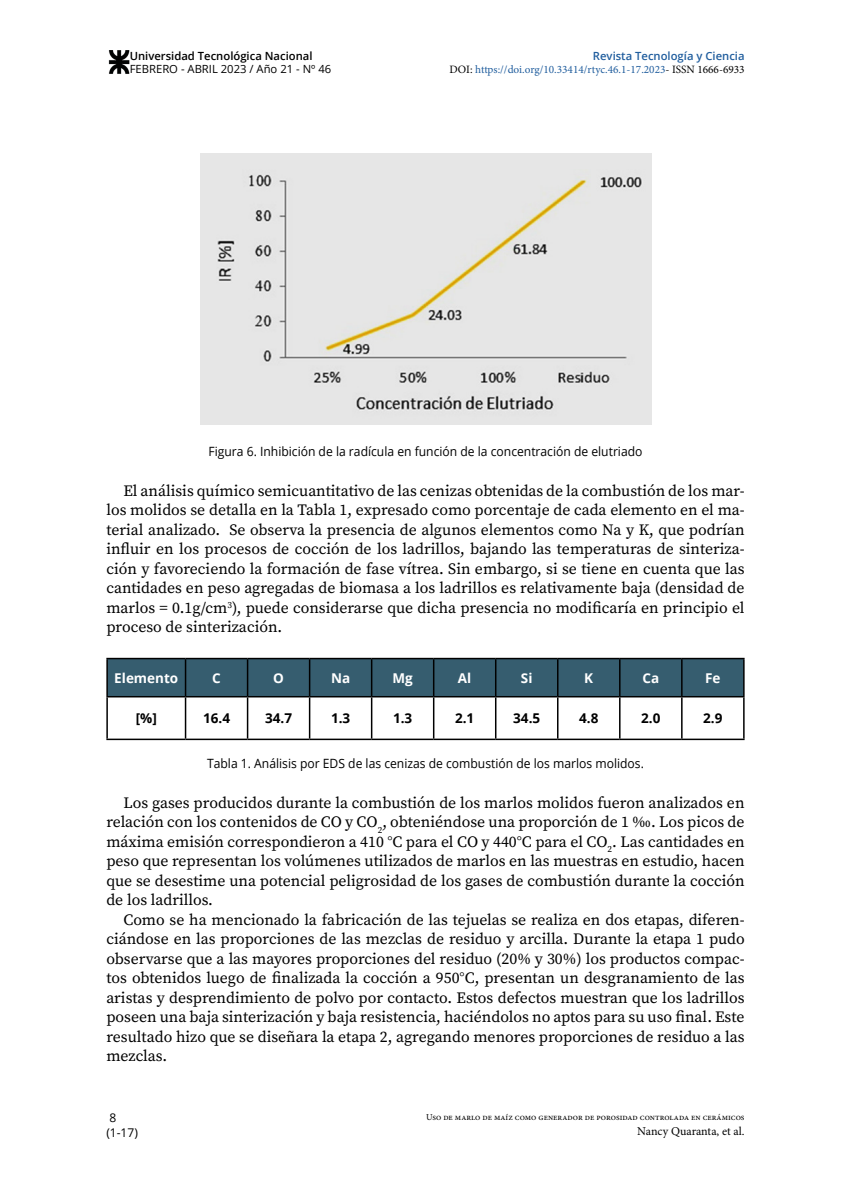
<style>
.page{position:relative;width:851px;height:1191px;background:#fff}
.page>*{position:absolute;margin:0;border:0;box-sizing:border-box;transform-origin:0 0}
.texto_central{font:15.75px/19.5px "Source Serif Pro";color:#000;text-align:justify}
.tabla_centrado{font:700 13.5px "Open Sans";color:#000}
.tabla_centrado-2{font:700 13.5px "Open Sans";color:#fff}
.titulo_figuras_-_cua{font:12.75px "Open Sans";color:#000;scale:.95 1}
.t1{font:12px "Minion Pro";color:#000}
.t2{font:12px/15px "Open Sans";color:#000}
.t3{font:11.25px "Minion Pro";color:#215e9e}
.t4{font:600 11.25px "Open Sans";color:#000}
.t5{font:11.25px "Open Sans";color:#000}
.t6{font:600 11.25px "Open Sans";color:#215e9e}
.t7{font:9px "Minion Pro";color:#000}
.s1{color:#000}
</style>
<div class="page">
<img style="left:108px;top:51px;width:22px;height:23px">
<img style="left:200px;top:154px;width:451px;height:270px">
<div style="left:108px;top:659px;width:635px;height:37px;background:#365d6f"></div>
<hr style="left:106px;top:658px;width:79px;height:1px;background:#000">
<hr style="left:106px;top:659px;width:2px;height:37px;background:#000">
<hr style="left:185px;top:658px;width:62px;height:1px;background:#000">
<hr style="left:185px;top:659px;width:1px;height:37px;background:#000">
<hr style="left:247px;top:658px;width:62px;height:1px;background:#000">
<hr style="left:247px;top:659px;width:1px;height:37px;background:#000">
<hr style="left:309px;top:658px;width:62px;height:1px;background:#000">
<hr style="left:309px;top:659px;width:1px;height:37px;background:#000">
<hr style="left:371px;top:658px;width:62px;height:1px;background:#000">
<hr style="left:371px;top:659px;width:1px;height:37px;background:#000">
<hr style="left:433px;top:658px;width:62px;height:1px;background:#000">
<hr style="left:433px;top:659px;width:1px;height:37px;background:#000">
<hr style="left:495px;top:658px;width:62px;height:1px;background:#000">
<hr style="left:495px;top:659px;width:1px;height:37px;background:#000">
<hr style="left:557px;top:658px;width:62px;height:1px;background:#000">
<hr style="left:557px;top:659px;width:1px;height:37px;background:#000">
<hr style="left:619px;top:658px;width:62px;height:1px;background:#000">
<hr style="left:619px;top:659px;width:1px;height:37px;background:#000">
<hr style="left:681px;top:658px;width:63px;height:1px;background:#000">
<hr style="left:681px;top:659px;width:1px;height:37px;background:#000">
<hr style="left:743px;top:659px;width:1px;height:37px;background:#000">
<hr style="left:106px;top:696px;width:79px;height:1px;background:#000">
<hr style="left:106px;top:697px;width:2px;height:41px;background:#000">
<hr style="left:185px;top:696px;width:62px;height:1px;background:#000">
<hr style="left:185px;top:697px;width:1px;height:41px;background:#000">
<hr style="left:247px;top:696px;width:62px;height:1px;background:#000">
<hr style="left:247px;top:697px;width:1px;height:41px;background:#000">
<hr style="left:309px;top:696px;width:62px;height:1px;background:#000">
<hr style="left:309px;top:697px;width:1px;height:41px;background:#000">
<hr style="left:371px;top:696px;width:62px;height:1px;background:#000">
<hr style="left:371px;top:697px;width:1px;height:41px;background:#000">
<hr style="left:433px;top:696px;width:62px;height:1px;background:#000">
<hr style="left:433px;top:697px;width:1px;height:41px;background:#000">
<hr style="left:495px;top:696px;width:62px;height:1px;background:#000">
<hr style="left:495px;top:697px;width:1px;height:41px;background:#000">
<hr style="left:557px;top:696px;width:62px;height:1px;background:#000">
<hr style="left:557px;top:697px;width:1px;height:41px;background:#000">
<hr style="left:619px;top:696px;width:62px;height:1px;background:#000">
<hr style="left:619px;top:697px;width:1px;height:41px;background:#000">
<hr style="left:681px;top:696px;width:63px;height:1px;background:#000">
<hr style="left:681px;top:697px;width:1px;height:41px;background:#000">
<hr style="left:743px;top:697px;width:1px;height:41px;background:#000">
<hr style="left:106px;top:738px;width:79px;height:2px;background:#000">
<hr style="left:185px;top:738px;width:62px;height:2px;background:#000">
<hr style="left:247px;top:738px;width:62px;height:2px;background:#000">
<hr style="left:309px;top:738px;width:62px;height:2px;background:#000">
<hr style="left:371px;top:738px;width:62px;height:2px;background:#000">
<hr style="left:433px;top:738px;width:62px;height:2px;background:#000">
<hr style="left:495px;top:738px;width:62px;height:2px;background:#000">
<hr style="left:557px;top:738px;width:62px;height:2px;background:#000">
<hr style="left:619px;top:738px;width:62px;height:2px;background:#000">
<hr style="left:681px;top:738px;width:63px;height:2px;background:#000">
<p class="t4" style="left:130px;top:48px;width:184px">Universidad Tecnológica Nacional</p>
<p class="t5" style="left:130px;top:61px;width:203px">FEBRERO - ABRIL 2023 / Año 21 - Nº 46</p>
<p class="t6" style="left:593px;top:48px;width:153px">Revista Tecnología y Ciencia</p>
<p class="t3" style="left:449px;top:62px;width:296px"><span class="s1">DOI:</span> https://doi.org/10.33414/rtyc.46.1-17.2023<span class="s1">- ISSN 1666-6933</span></p>
<p class="titulo_figuras_-_cua" style="left:208px;top:443px;width:458px">Figura 6. Inhibición de la radícula en función de la concentración de elutriado</p>
<p class="texto_central" style="left:106px;top:481px;width:639px;text-indent:17px">El análisis químico semicuantitativo de las cenizas obtenidas de la combustión de los mar&shy;los molidos se detalla en la Tabla 1, expresado como porcentaje de cada elemento en el ma&shy;terial analizado. Se observa la presencia de algunos elementos como Na y K, que podrían influir en los procesos de cocción de los ladrillos, bajando las temperaturas de sinteriza&shy;ción y favoreciendo la formación de fase vítrea. Sin embargo, si se tiene en cuenta que las cantidades en peso agregadas de biomasa a los ladrillos es relativamente baja (densidad de marlos = 0.1g/cm<sup>3</sup>), puede considerarse que dicha presencia no modificaría en principio el proceso de sinterización.</p>
<p class="tabla_centrado-2" style="left:114px;top:668px;width:65px">Elemento</p>
<p class="tabla_centrado-2" style="left:212px;top:668px;width:10px">C</p>
<p class="tabla_centrado-2" style="left:273px;top:668px;width:12px">O</p>
<p class="tabla_centrado-2" style="left:331px;top:668px;width:21px">Na</p>
<p class="tabla_centrado-2" style="left:392px;top:668px;width:22px">Mg</p>
<p class="tabla_centrado-2" style="left:458px;top:668px;width:15px">Al</p>
<p class="tabla_centrado-2" style="left:521px;top:668px;width:13px">Si</p>
<p class="tabla_centrado-2" style="left:584px;top:668px;width:10px">K</p>
<p class="tabla_centrado-2" style="left:642px;top:668px;width:18px">Ca</p>
<p class="tabla_centrado-2" style="left:705px;top:668px;width:17px">Fe</p>
<p class="tabla_centrado" style="left:136px;top:709px;width:23px">[%]</p>
<p class="tabla_centrado" style="left:203px;top:709px;width:28px">16.4</p>
<p class="tabla_centrado" style="left:265px;top:709px;width:28px">34.7</p>
<p class="tabla_centrado" style="left:331px;top:709px;width:21px">1.3</p>
<p class="tabla_centrado" style="left:393px;top:709px;width:21px">1.3</p>
<p class="tabla_centrado" style="left:455px;top:709px;width:21px">2.1</p>
<p class="tabla_centrado" style="left:513px;top:709px;width:28px">34.5</p>
<p class="tabla_centrado" style="left:579px;top:709px;width:21px">4.8</p>
<p class="tabla_centrado" style="left:641px;top:709px;width:21px">2.0</p>
<p class="tabla_centrado" style="left:703px;top:709px;width:21px">2.9</p>
<p class="titulo_figuras_-_cua" style="left:207px;top:755px;width:461px">Tabla 1. Análisis por EDS de las cenizas de combustión de los marlos molidos.</p>
<p class="texto_central" style="left:106px;top:793px;width:639px;text-indent:17px">Los gases producidos durante la combustión de los marlos molidos fueron analizados en relación con los contenidos de CO y CO<sub>2</sub>, obteniéndose una proporción de 1 ‰. Los picos de máxima emisión correspondieron a 410 °C para el CO y 440°C para el CO<sub>2</sub>. Las cantidades en peso que representan los volúmenes utilizados de marlos en las muestras en estudio, hacen que se desestime una potencial peligrosidad de los gases de combustión durante la cocción de los ladrillos.</p>
<p class="texto_central" style="left:106px;top:910px;width:639px;text-indent:17px">Como se ha mencionado la fabricación de las tejuelas se realiza en dos etapas, diferen&shy;ciándose en las proporciones de las mezclas de residuo y arcilla. Durante la etapa 1 pudo observarse que a las mayores proporciones del residuo (20% y 30%) los productos compac&shy;tos obtenidos luego de finalizada la cocción a 950°C, presentan un desgranamiento de las aristas y desprendimiento de polvo por contacto. Estos defectos muestran que los ladrillos poseen una baja sinterización y baja resistencia, haciéndolos no aptos para su uso final. Este resultado hizo que se diseñara la etapa 2, agregando menores proporciones de residuo a las mezclas.</p>
<p class="t2" style="left:106px;top:1110px;width:33px">8 (1-17)</p>
<p class="t7" style="left:426px;top:1110px;width:320px">Uso de marlo de maíz como generador de porosidad controlada en cerámicos</p>
<p class="t1" style="left:637px;top:1122px;width:109px">Nancy Quaranta, et al.</p>
</div>
